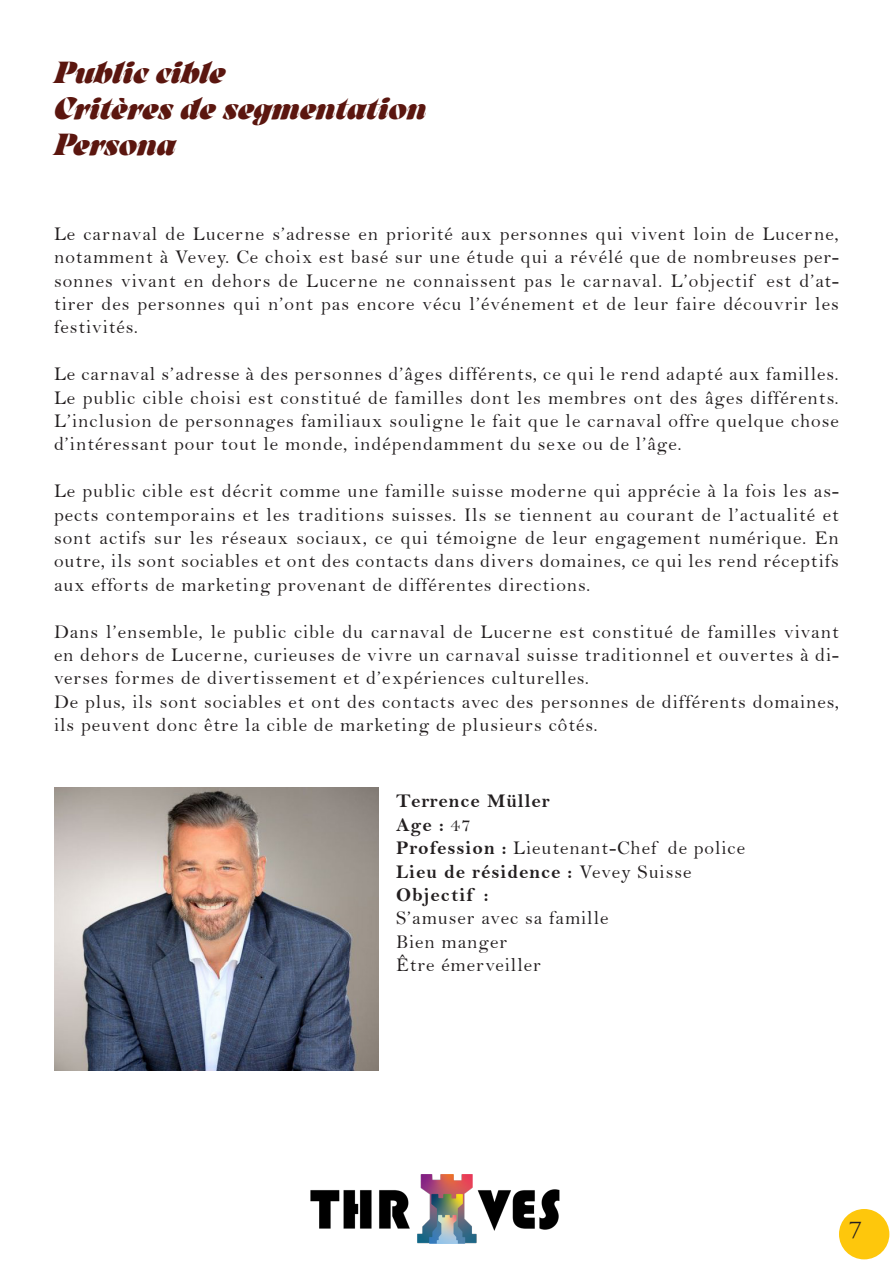
<style>
.page{position:relative;width:893px;height:1263px;background:#fff}
.page>*{position:absolute;margin:0;border:0;box-sizing:border-box;transform-origin:0 0}
.header_2{font:italic 800 30px "Arsenica Trial";color:#5b160f}
.t1{font:22.5px "Felix Titling";color:#231f20}
.t2{font:19.5px/23.4px "Bell";letter-spacing:.05em;color:#231f20;text-align:justify}
.t3{font:19.5px "Bell MT Bold";letter-spacing:.05em;color:#231f20}
.s1{font-family:"Bell"}
.s2{font-family:"Bell MT Bold"}
</style>
<div class="page">
<img style="left:310px;top:1174px;width:250px;height:70px">
<div style="left:839px;top:1209px;width:50px;height:50px;background:#fec70c;border-radius:50%"></div>
<img style="left:54px;top:787px;width:324px;height:283px">
<p class="header_2" style="left:54px;top:49px;width:173px">Public cible</p>
<p class="header_2" style="left:54px;top:85px;width:374px">Critères de segmentation</p>
<p class="header_2" style="left:54px;top:121px;width:124px">Persona</p>
<p class="t2" style="left:54px;top:222px;width:786px">Le carnaval de Lucerne s’adresse en priorité aux personnes qui vivent loin de Lucerne, notamment à Vevey. Ce choix est basé sur une étude qui a révélé que de nombreuses per&shy;sonnes vivant en dehors de Lucerne ne connaissent pas le carnaval. L’objectif est d’at&shy;tirer des personnes qui n’ont pas encore vécu l’événement et de leur faire découvrir les festivités.</p>
<p class="t2" style="left:54px;top:362px;width:786px">Le carnaval s’adresse à des personnes d’âges différents, ce qui le rend adapté aux familles.<br>Le public cible choisi est constitué de familles dont les membres ont des âges différents.<br>L’inclusion de personnages familiaux souligne le fait que le carnaval offre quelque chose d’intéressant pour tout le monde, indépendamment du sexe ou de l’âge.</p>
<p class="t2" style="left:54px;top:479px;width:786px">Le public cible est décrit comme une famille suisse moderne qui apprécie à la fois les as&shy;pects contemporains et les traditions suisses. Ils se tiennent au courant de l’actualité et sont actifs sur les réseaux sociaux, ce qui témoigne de leur engagement numérique. En outre, ils sont sociables et ont des contacts dans divers domaines, ce qui les rend réceptifs aux efforts de marketing provenant de différentes directions.</p>
<p class="t2" style="left:54px;top:620px;width:786px">Dans l’ensemble, le public cible du carnaval de Lucerne est constitué de familles vivant en dehors de Lucerne, curieuses de vivre un carnaval suisse traditionnel et ouvertes à di&shy;verses formes de divertissement et d’expériences culturelles.</p>
<p class="t2" style="left:54px;top:690px;width:786px">De plus, ils sont sociables et ont des contacts avec des personnes de différents domaines, ils peuvent donc être la cible de marketing de plusieurs côtés.</p>
<p class="t3" style="left:396px;top:789px;width:155px">Terrence Müller</p>
<p class="t3" style="left:396px;top:813px;width:76px">Age : <span class="s1">47</span></p>
<p class="t2" style="left:396px;top:836px;width:350px"><span class="s2">Profession :</span> Lieutenant-Chef de police</p>
<p class="t3" style="left:396px;top:860px;width:297px">Lieu de résidence : <span class="s1">Vevey Suisse</span></p>
<p class="t3" style="left:396px;top:883px;width:94px">Objectif :</p>
<p class="t2" style="left:396px;top:906px;width:214px">S’amuser avec sa famille</p>
<p class="t2" style="left:396px;top:930px;width:113px">Bien manger</p>
<p class="t2" style="left:396px;top:953px;width:146px">Être émerveiller</p>
<p class="t1" style="left:849px;top:1217px;width:14px">7</p>
</div>
